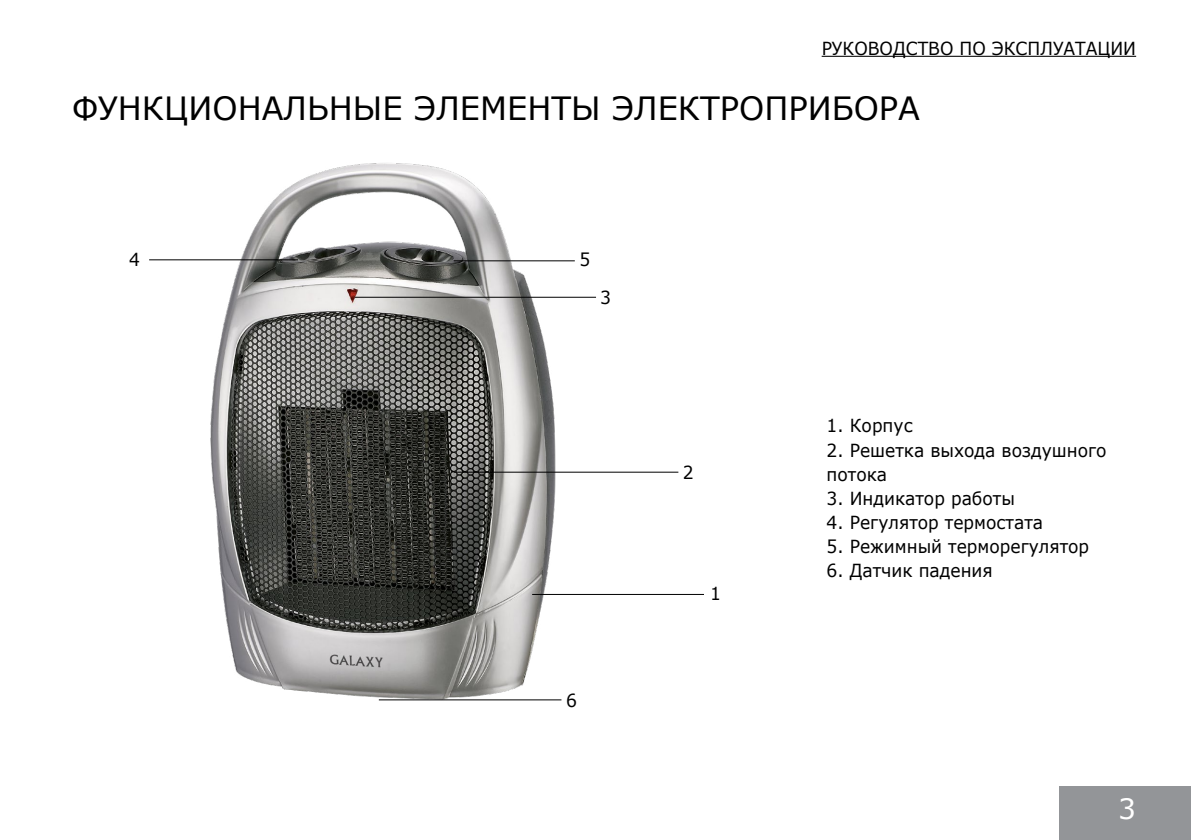
<style>
.page{position:relative;width:1191px;height:840px;background:#fff}
.page>*{position:absolute;margin:0;border:0;box-sizing:border-box;transform-origin:0 0}
.t1{font:32px "Verdana";color:#000}
.t2{font:28px "Verdana";color:#fff}
.t3{font:18px/24px "Verdana";color:#000;scale:.95 1}
</style>
<div class="page">
<div style="left:1059px;top:786px;width:132px;height:53px;background:#939598"></div>
<hr style="left:821px;top:56px;width:315px;height:1px;background:#000">
<img style="left:184px;top:163px;width:376px;height:538px">
<hr style="left:532px;top:593px;width:172px;height:1px;background:#000">
<hr style="left:379px;top:699px;width:182px;height:1px;background:#000">
<hr style="left:454px;top:260px;width:121px;height:1px;background:#000">
<hr style="left:149px;top:259px;width:149px;height:1px;background:#000">
<hr style="left:355px;top:296px;width:241px;height:1px;background:#000">
<hr style="left:454px;top:471px;width:224px;height:1px;background:#000">
<p class="t3" style="left:821px;top:36px;width:332px">РУКОВОДСТВО ПО ЭКCПЛУАТАЦИИ</p>
<h1 class="t1" style="left:72px;top:86px;width:50px">ФУНКЦИ</h1>
<h1 class="t1" style="left:212px;top:86px;width:50px">ОНАЛЬНЫЕ</h1>
<h1 class="t1" style="left:414px;top:86px;width:24px">ЭЛЕМЕН</h1>
<h1 class="t1" style="left:551px;top:86px;width:84px">ТЫ ЭЛЕК</h1>
<h1 class="t1" style="left:700px;top:86px;width:221px">ТРОП РИБОРА</h1>
<p class="t3" style="left:129px;top:247px;width:13px">4</p>
<p class="t3" style="left:579px;top:247px;width:13px">5</p>
<p class="t3" style="left:600px;top:285px;width:13px">3</p>
<p class="t3" style="left:566px;top:687px;width:13px">6</p>
<p class="t3" style="left:683px;top:460px;width:13px">2</p>
<p class="t3" style="left:710px;top:580px;width:13px">1</p>
<p class="t3" style="left:826px;top:413px;width:92px">1. Корпус</p>
<p class="t3" style="left:826px;top:437px;width:296px">2. Решетка выхода воздушного потока</p>
<p class="t3" style="left:826px;top:485px;width:200px">3. И ндикатор работы</p>
<p class="t3" style="left:826px;top:509px;width:229px">4. Регулятор термостата</p>
<p class="t3" style="left:826px;top:533px;width:278px">5. Режимный терморегулятор</p>
<p class="t3" style="left:826px;top:557px;width:176px">6. Датчик падения</p>
<h2 class="t2" style="left:1118px;top:789px;width:19px">3</h2>
</div>
